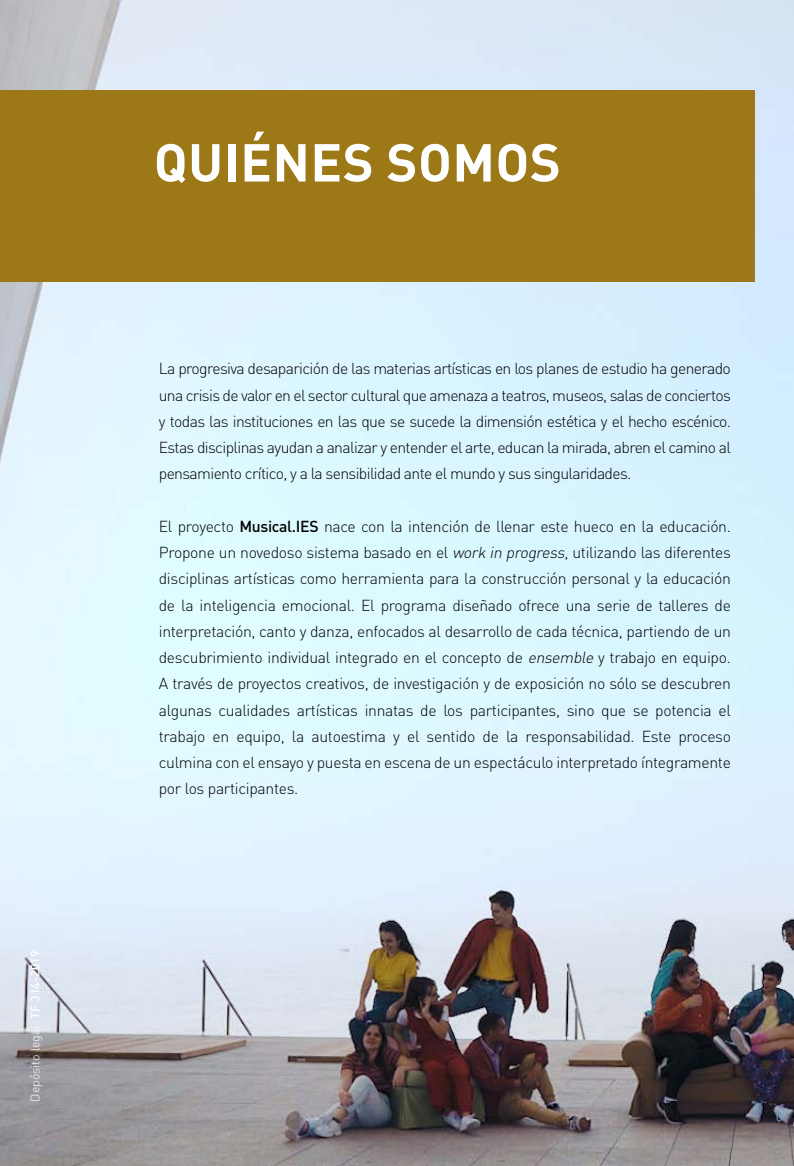
<style>
.page{position:relative;width:794px;height:1166px;background:#fff}
.page>*{position:absolute;margin:0;border:0;box-sizing:border-box;transform-origin:0 0}
.t1{font:700 52.5px "DIN Pro";letter-spacing:.01em;color:#fff}
.t2{font:300 15.75px/26.2px "DIN Pro";letter-spacing:-.04em;color:#000;text-align:justify}
.t3{font:300 12.25px "DIN Pro";color:#fff}
.s1{font-weight:500}
.s2{font-style:italic}
</style>
<div class="page">
<img style="left:0;top:0;width:794px;height:1166px">
<div style="left:0;top:91px;width:754px;height:191px;background:#9c7817"></div>
<p class="t3" style="left:27px;top:1102px;width:152px;rotate:-90deg">Depósito legal: <span class="s1">TF 314-2019</span></p>
<h1 class="t1" style="left:154px;top:127px;width:408px">QUIÉNES SOMOS</h1>
<p class="t2" style="left:159px;top:355px;width:574px">La progresiva desaparición de las materias artísticas en los planes de estudio ha generado una crisis de valor en el sector cultural que amenaza a teatros, museos, salas de conciertos y todas las instituciones en las que se sucede la dimensión estética y el hecho escénico.<br>Estas disciplinas ayudan a analizar y entender el arte, educan la mirada, abren el camino al pensamiento crítico, y a la sensibilidad ante el mundo y sus singularidades.</p>
<p class="t2" style="left:159px;top:512px;width:574px">El proyecto <span class="s1">Musical.IES</span> nace con la intención de llenar este hueco en la educación.<br>Propone un novedoso sistema basado en el <span class="s2">work in progress</span>, utilizando las diferentes disciplinas artísticas como herramienta para la construcción personal y la educación de la inteligencia emocional. El programa diseñado ofrece una serie de talleres de interpretación, canto y danza, enfocados al desarrollo de cada técnica, partiendo de un descubrimiento individual integrado en el concepto de <span class="s2">ensemble</span> y trabajo en equipo.<br>A través de proyectos creativos, de investigación y de exposición no sólo se descubren algunas cualidades artísticas innatas de los participantes, sino que se potencia el trabajo en equipo, la autoestima y el sentido de la responsabilidad. Este proceso culmina con el ensayo y puesta en escena de un espectáculo interpretado íntegramente por los participantes.</p>
</div>
